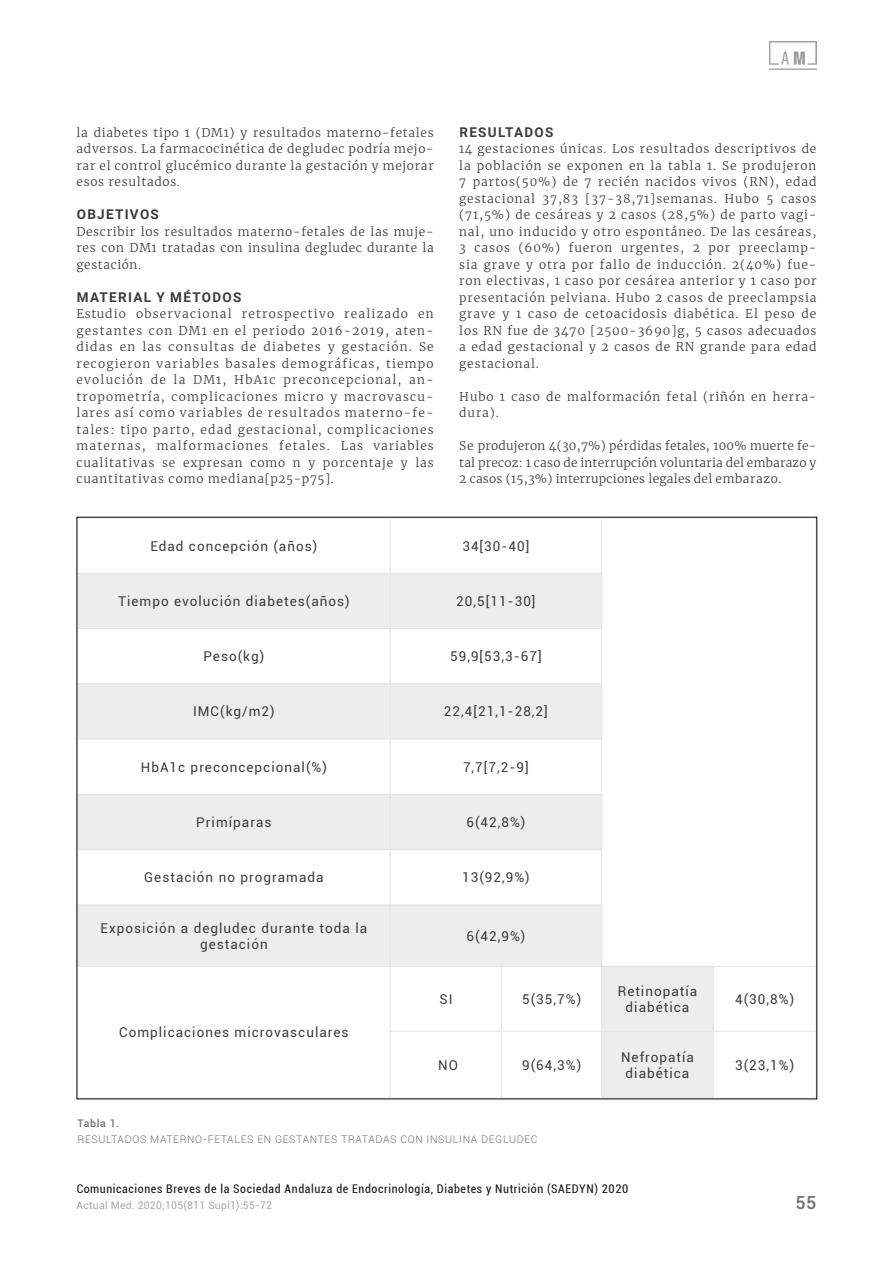
<style>
.page{position:relative;width:893px;height:1263px;background:#fff}
.page>*{position:absolute;margin:0;border:0;box-sizing:border-box;transform-origin:0 0}
.t1{font:500 18px "Roboto";color:#706f6f}
.Default{font:13.5px/16.2px "Roboto";letter-spacing:.075em;color:#3c3c3b;text-align:center}
.APARTADOS-SUPL{font:700 13.5px "Roboto";letter-spacing:.095em;color:#3c3c3b}
.AM_-_SUPL{font:300 12px/16.5px "Merriweather";letter-spacing:.06em;color:#3c3c3b;text-align:justify}
.t2{font:condensed 12px "Roboto";letter-spacing:.05em;color:#000}
.Abstract{font:300 10.5px "Roboto";letter-spacing:.06em;color:#706f6f}
.t3{font:10.5px "Roboto";letter-spacing:.02em;color:#9d9d9c}
.Abstract-2{font:500 10.5px "Roboto";letter-spacing:.06em;color:#706f6f}
</style>
<div class="page">
<img style="left:770px;top:41px;width:46px;height:29px">
<svg style="left:79px;top:574px;width:634px;height:523px"></svg>
<hr style="left:390px;top:518px;width:1px;height:55px;background:#e3e3e3">
<hr style="left:601px;top:518px;width:1px;height:55px;background:#e3e3e3">
<hr style="left:77px;top:573px;width:313px;height:1px;background:#e3e3e3">
<hr style="left:390px;top:573px;width:112px;height:1px;background:#e3e3e3">
<hr style="left:390px;top:574px;width:1px;height:54px;background:#e3e3e3">
<hr style="left:502px;top:573px;width:100px;height:1px;background:#e3e3e3">
<hr style="left:601px;top:574px;width:1px;height:54px;background:#e3e3e3">
<hr style="left:77px;top:628px;width:313px;height:1px;background:#e3e3e3">
<hr style="left:390px;top:628px;width:112px;height:1px;background:#e3e3e3">
<hr style="left:390px;top:629px;width:1px;height:54px;background:#e3e3e3">
<hr style="left:502px;top:628px;width:100px;height:1px;background:#e3e3e3">
<hr style="left:601px;top:629px;width:1px;height:54px;background:#e3e3e3">
<hr style="left:77px;top:683px;width:313px;height:1px;background:#e3e3e3">
<hr style="left:390px;top:683px;width:112px;height:1px;background:#e3e3e3">
<hr style="left:390px;top:684px;width:1px;height:55px;background:#e3e3e3">
<hr style="left:502px;top:683px;width:100px;height:1px;background:#e3e3e3">
<hr style="left:601px;top:684px;width:1px;height:55px;background:#e3e3e3">
<hr style="left:77px;top:739px;width:313px;height:1px;background:#e3e3e3">
<hr style="left:390px;top:739px;width:112px;height:1px;background:#e3e3e3">
<hr style="left:390px;top:739px;width:1px;height:55px;background:#e3e3e3">
<hr style="left:502px;top:739px;width:100px;height:1px;background:#e3e3e3">
<hr style="left:601px;top:739px;width:1px;height:55px;background:#e3e3e3">
<hr style="left:77px;top:794px;width:313px;height:1px;background:#e3e3e3">
<hr style="left:390px;top:794px;width:112px;height:1px;background:#e3e3e3">
<hr style="left:390px;top:795px;width:1px;height:54px;background:#e3e3e3">
<hr style="left:502px;top:794px;width:100px;height:1px;background:#e3e3e3">
<hr style="left:601px;top:795px;width:1px;height:54px;background:#e3e3e3">
<hr style="left:77px;top:849px;width:313px;height:1px;background:#e3e3e3">
<hr style="left:390px;top:849px;width:112px;height:1px;background:#e3e3e3">
<hr style="left:390px;top:850px;width:1px;height:54px;background:#e3e3e3">
<hr style="left:502px;top:849px;width:100px;height:1px;background:#e3e3e3">
<hr style="left:601px;top:850px;width:1px;height:54px;background:#e3e3e3">
<hr style="left:77px;top:904px;width:313px;height:1px;background:#e3e3e3">
<hr style="left:390px;top:904px;width:112px;height:1px;background:#e3e3e3">
<hr style="left:390px;top:905px;width:1px;height:61px;background:#e3e3e3">
<hr style="left:502px;top:904px;width:100px;height:1px;background:#e3e3e3">
<hr style="left:601px;top:905px;width:1px;height:61px;background:#e3e3e3">
<hr style="left:77px;top:966px;width:313px;height:1px;background:#e3e3e3">
<hr style="left:390px;top:966px;width:112px;height:1px;background:#e3e3e3">
<hr style="left:390px;top:967px;width:1px;height:64px;background:#e3e3e3">
<hr style="left:502px;top:966px;width:100px;height:1px;background:#e3e3e3">
<hr style="left:501px;top:967px;width:1px;height:64px;background:#e3e3e3">
<hr style="left:602px;top:966px;width:111px;height:1px;background:#e3e3e3">
<hr style="left:601px;top:967px;width:1px;height:64px;background:#e3e3e3">
<hr style="left:713px;top:966px;width:103px;height:1px;background:#e3e3e3">
<hr style="left:713px;top:967px;width:1px;height:64px;background:#e3e3e3">
<hr style="left:390px;top:1031px;width:1px;height:67px;background:#e3e3e3">
<hr style="left:501px;top:1031px;width:1px;height:67px;background:#e3e3e3">
<hr style="left:601px;top:1031px;width:1px;height:67px;background:#e3e3e3">
<hr style="left:713px;top:1031px;width:1px;height:67px;background:#e3e3e3">
<hr style="left:390px;top:1031px;width:112px;height:1px;background:#e3e3e3">
<hr style="left:502px;top:1031px;width:100px;height:1px;background:#e3e3e3">
<hr style="left:602px;top:1031px;width:111px;height:1px;background:#e3e3e3">
<hr style="left:713px;top:1031px;width:103px;height:1px;background:#e3e3e3">
<p class="AM_-_SUPL" style="left:77px;top:124px;width:359px">la diabetes tipo 1 (DM1) y resultados materno-fetales adversos. La farmacocinética de degludec podría mejo&shy;rar el control glucémico durante la gestación y mejorar esos resultados.</p>
<p class="APARTADOS-SUPL" style="left:77px;top:205px;width:84px">OBJETIVOS</p>
<p class="AM_-_SUPL" style="left:77px;top:223px;width:359px">Describir los resultados materno-fetales de las muje&shy;res con DM1 tratadas con insulina degludec durante la gestación.</p>
<p class="APARTADOS-SUPL" style="left:77px;top:287px;width:166px">MATERIAL Y MÉTODOS</p>
<p class="AM_-_SUPL" style="left:77px;top:305px;width:359px">Estudio observacional retrospectivo realizado en gestantes con DM1 en el periodo 2016-2019, aten&shy;didas en las consultas de diabetes y gestación. Se recogieron variables basales demográficas, tiempo evolución de la DM1, HbA1c preconcepcional, an&shy;tropometría, complicaciones micro y macrovascu&shy;lares así como variables de resultados materno-fe&shy;tales: tipo parto, edad gestacional, complicaciones maternas, malformaciones fetales. Las variables cualitativas se expresan como n y porcentaje y las cuantitativas como mediana[p25-p75].</p>
<p class="APARTADOS-SUPL" style="left:459px;top:122px;width:95px">RESULTADOS</p>
<p class="AM_-_SUPL" style="left:459px;top:140px;width:359px">14 gestaciones únicas. Los resultados descriptivos de la población se exponen en la tabla 1. Se produjeron 7 partos(50%) de 7 recién nacidos vivos (RN), edad gestacional 37,83 [37-38,71]semanas. Hubo 5 casos (71,5%) de cesáreas y 2 casos (28,5%) de parto vagi&shy;nal, uno inducido y otro espontáneo. De las cesáreas, 3 casos (60%) fueron urgentes, 2 por preeclamp&shy;sia grave y otra por fallo de inducción. 2(40%) fue&shy;ron electivas, 1 caso por cesárea anterior y 1 caso por presentación pelviana. Hubo 2 casos de preeclampsia grave y 1 caso de cetoacidosis diabética. El peso de los RN fue de 3470 [2500-3690]g, 5 casos adecuados a edad gestacional y 2 casos de RN grande para edad gestacional.</p>
<p class="AM_-_SUPL" style="left:459px;top:388px;width:359px">Hubo 1 caso de malformación fetal (riñón en herra&shy;dura).</p>
<p class="AM_-_SUPL" style="left:459px;top:437px;width:359px">Se produjeron 4(30,7%) pérdidas fetales, 100% muerte fe&shy;tal precoz: 1 caso de interrupción voluntaria del embarazo y 2 casos (15,3%) interrupciones legales del embarazo.</p>
<p class="Default" style="left:150px;top:537px;width:168px">Edad concepción (años)</p>
<p class="Default" style="left:462px;top:537px;width:69px">34[30-40]</p>
<p class="Default" style="left:118px;top:592px;width:233px">Tiempo evolución diabetes(años)</p>
<p class="Default" style="left:456px;top:592px;width:81px">20,5[11-30]</p>
<p class="Default" style="left:203px;top:648px;width:62px">Peso(kg)</p>
<p class="Default" style="left:450px;top:648px;width:93px">59,9[53,3-67]</p>
<p class="Default" style="left:193px;top:703px;width:83px">IMC(kg/m2)</p>
<p class="Default" style="left:444px;top:703px;width:105px">22,4[21,1-28,2]</p>
<p class="Default" style="left:141px;top:758px;width:188px">HbA1c preconcepcional(%)</p>
<p class="Default" style="left:463px;top:758px;width:67px">7,7[7,2-9]</p>
<p class="Default" style="left:196px;top:814px;width:77px">Primíparas</p>
<p class="Default" style="left:466px;top:814px;width:61px">6(42,8%)</p>
<p class="Default" style="left:144px;top:869px;width:181px">Gestación no programada</p>
<p class="Default" style="left:462px;top:869px;width:69px">13(92,9%)</p>
<p class="Default" style="left:101px;top:919px;width:268px">Exposición a degludec durante toda la gestación</p>
<p class="Default" style="left:466px;top:927px;width:61px">6(42,9%)</p>
<p class="Default" style="left:119px;top:1024px;width:231px">Complicaciones microvasculares</p>
<p class="Default" style="left:439px;top:990px;width:15px">SI</p>
<p class="Default" style="left:522px;top:990px;width:61px">5(35,7%)</p>
<p class="Default" style="left:618px;top:982px;width:81px">Retinopatía diabética</p>
<p class="Default" style="left:735px;top:990px;width:61px">4(30,8%)</p>
<p class="Default" style="left:438px;top:1056px;width:21px">NO</p>
<p class="Default" style="left:522px;top:1056px;width:61px">9(64,3%)</p>
<p class="Default" style="left:621px;top:1048px;width:74px">Nefropatía</p>
<p class="Default" style="left:626px;top:1064px;width:65px">diabética</p>
<p class="Default" style="left:735px;top:1056px;width:61px">3(23,1%)</p>
<p class="Abstract-2" style="left:78px;top:1115px;width:43px">Tabla 1.</p>
<p class="Abstract" style="left:78px;top:1132px;width:462px">RESULTADOS MATERNO-FETALES EN GESTANTES TRATADAS CON INSULINA DEGLUDEC</p>
<p class="t2" style="left:77px;top:1180px;width:553px">Comunicaciones Breves de la Sociedad Andaluza de Endocrinología, Diabetes y Nutrición (SAEDYN) 2020</p>
<p class="t3" style="left:77px;top:1198px;width:197px">Actual Med. 2020;105(811 Supl1):55-72</p>
<h1 class="t1" style="left:795px;top:1190px;width:22px">55</h1>
</div>
